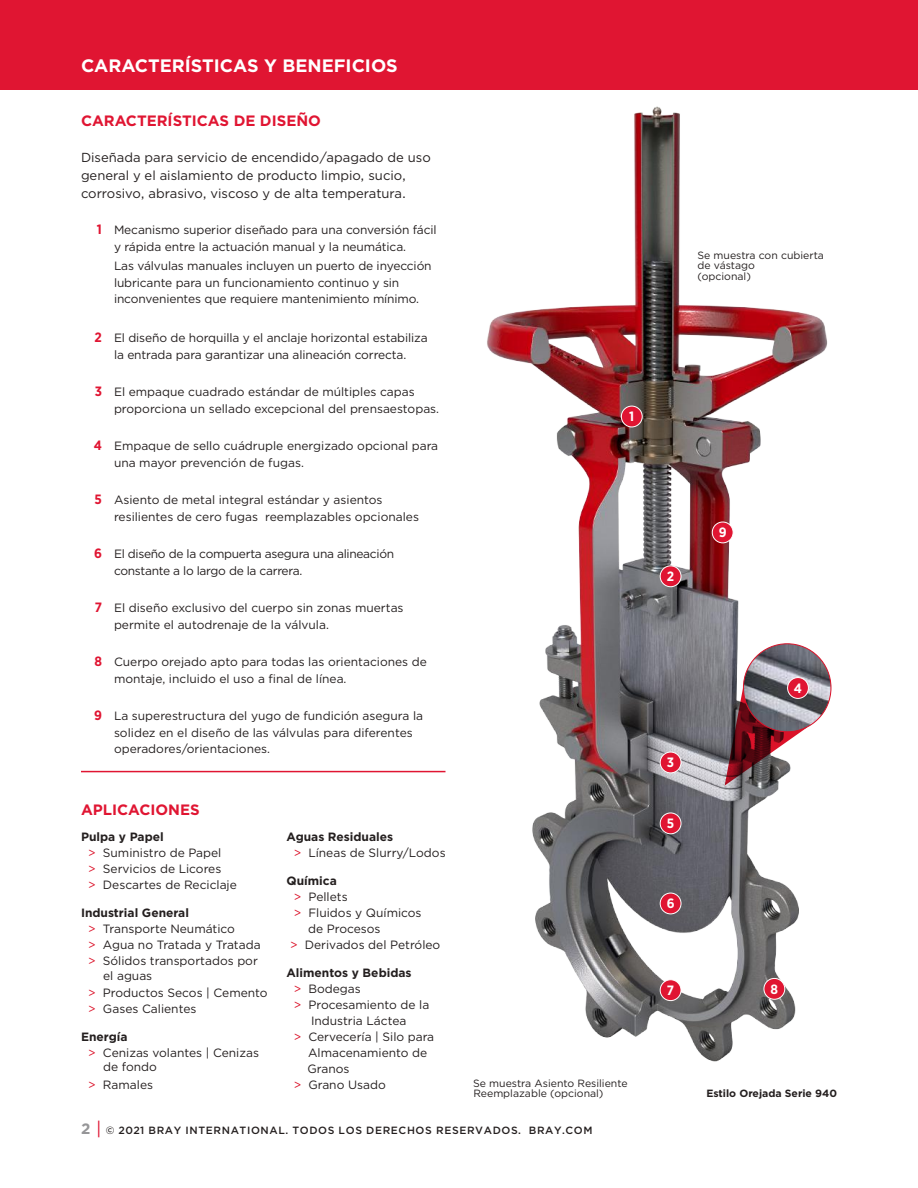
<style>
.page{position:relative;width:918px;height:1188px;background:#fff}
.page>*{position:absolute;margin:0;border:0;box-sizing:border-box;transform-origin:0 0}
.t1{font:700 18px "Gotham";color:#fff}
.t2{font:700 15px "Gotham";color:#e01532}
.t3{font:700 13.5px "Gotham Narrow";color:#fff}
.t4{font:13.05px/18px "Gotham";color:#241f1f}
.t5{font:12px/16.5px "Gotham";color:#241f1f}
.t6{font:12px/16.5px "Gotham";letter-spacing:-.025em;color:#241f1f}
.t7{font:700 12px "Gotham";color:#241f1f}
.t8{font:10.5px/10.5px "Gotham";color:#241f1f}
.t9{font:500 10.5px "Gotham Pro";letter-spacing:.06em;color:#241f1f}
.t10{font:700 10.5px "Gotham";color:#241f1f}
.s1{font-family:"Gotham Narrow";font-weight:700;font-size:13.5px;color:#e01532}
.s2{font-weight:700}
.s3{color:#db1229}
.s4{font-weight:700;font-size:15px;color:#969698}
.s5{font-family:"Gotham HTF";font-weight:400;font-size:18px;color:#e01532}
</style>
<div class="page">
<div style="left:0;top:0;width:918px;height:90px;background:#e01532"></div>
<img style="left:487px;top:106px;width:345px;height:956px">
<svg style="left:725px;top:688px;width:82px;height:98px"></svg>
<img style="left:743px;top:644px;width:88px;height:88px;border-radius:44px">
<hr style="left:81px;top:771px;width:365px;height:1px;background:#e01532">
<div style="left:660px;top:813px;width:21px;height:21px;background:#e01532;border-radius:50%"></div>
<div style="left:660px;top:813px;width:21px;height:21px;border:1px solid #fff;border-radius:50%"></div>
<div style="left:660px;top:893px;width:21px;height:21px;background:#e01532;border-radius:50%"></div>
<div style="left:660px;top:893px;width:21px;height:21px;border:1px solid #fff;border-radius:50%"></div>
<div style="left:764px;top:978px;width:21px;height:21px;background:#e01532;border-radius:50%"></div>
<div style="left:764px;top:978px;width:21px;height:22px;border:1px solid #fff;border-radius:50%"></div>
<div style="left:712px;top:522px;width:21px;height:21px;background:#e01532;border-radius:50%"></div>
<div style="left:712px;top:522px;width:22px;height:21px;border:1px solid #fff;border-radius:50%"></div>
<div style="left:788px;top:678px;width:20px;height:20px;background:#e01532;border-radius:50%"></div>
<div style="left:787px;top:677px;width:22px;height:22px;border:1px solid #fff;border-radius:50%"></div>
<div style="left:660px;top:566px;width:21px;height:21px;background:#e01532;border-radius:50%"></div>
<div style="left:660px;top:566px;width:21px;height:21px;border:1px solid #fff;border-radius:50%"></div>
<div style="left:660px;top:752px;width:21px;height:21px;background:#e01532;border-radius:50%"></div>
<div style="left:660px;top:752px;width:21px;height:21px;border:1px solid #fff;border-radius:50%"></div>
<div style="left:621px;top:406px;width:21px;height:21px;background:#e01532;border-radius:50%"></div>
<div style="left:621px;top:406px;width:22px;height:21px;border:1px solid #fff;border-radius:50%"></div>
<div style="left:660px;top:980px;width:21px;height:21px;background:#e01532;border-radius:50%"></div>
<div style="left:660px;top:979px;width:21px;height:22px;border:1px solid #fff;border-radius:50%"></div>
<h1 class="t1" style="left:81px;top:54px;width:318px">CARACTERÍSTICAS Y BENEFICIOS</h1>
<p class="t2" style="left:81px;top:111px;width:241px">CARACTERÍSTICAS DE DISEÑO</p>
<p class="t4" style="left:81px;top:148px;width:351px">Diseñada para servicio de encendido/apagado de uso general y el aislamiento de producto limpio, sucio, corrosivo, abrasivo, viscoso y de alta temperatura.</p>
<p class="t5" style="left:114px;top:221px;width:324px;text-indent:-17px"><span class="s1">1</span> Mecanismo superior diseñado para una conversión fácil y rápida entre la actuación manual y la neumática.</p>
<p class="t5" style="left:114px;top:257px;width:319px">Las válvulas manuales incluyen un puerto de inyección lubricante para un funcionamiento continuo y sin inconvenientes que requiere mantenimiento mínimo.</p>
<p class="t5" style="left:95px;top:329px;width:335px;text-align:center"><span class="s1">2</span> El diseño de horquilla y el anclaje horizontal estabiliza la entrada para garantizar una alineación correcta.</p>
<p class="t5" style="left:114px;top:383px;width:327px;text-indent:-19px"><span class="s1">3</span> El empaque cuadrado estándar de múltiples capas proporciona un sellado excepcional del prensaestopas.</p>
<p class="t5" style="left:114px;top:437px;width:326px;text-indent:-20px"><span class="s1">4</span> Empaque de sello cuádruple energizado opcional para una mayor prevención de fugas.</p>
<p class="t5" style="left:114px;top:491px;width:307px;text-indent:-19px"><span class="s1">5</span> Asiento de metal integral estándar y asientos resilientes de cero fugas reemplazables opcionales</p>
<p class="t6" style="left:114px;top:545px;width:282px;text-indent:-20px"><span class="s1">6</span> El diseño de la compuerta asegura una alineación constante a lo largo de la carrera.</p>
<p class="t5" style="left:114px;top:599px;width:291px;text-indent:-19px"><span class="s1">7</span> El diseño exclusivo del cuerpo sin zonas muertas permite el autodrenaje de la válvula.</p>
<p class="t5" style="left:114px;top:653px;width:314px;text-indent:-20px"><span class="s1">8</span> Cuerpo orejado apto para todas las orientaciones de montaje, incluido el uso a final de línea.</p>
<p class="t5" style="left:114px;top:707px;width:311px;text-indent:-20px"><span class="s1">9</span> La superestructura del yugo de fundición asegura la solidez en el diseño de las válvulas para diferentes operadores/orientaciones.</p>
<p class="t2" style="left:81px;top:800px;width:120px">APLICACIONES</p>
<p class="t5" style="left:88px;top:829px;width:150px;line-height:15.9px;text-indent:-7px"><span class="s2">Pulpa y Papel<br></span><span class="s3">&gt;</span> Suministro de Papel<br><span class="s3">&gt;</span> Servicios de Licores<br><span class="s3">&gt;</span> Descartes de Reciclaje</p>
<p class="t5" style="left:88px;top:905px;width:174px;line-height:15.9px;text-indent:-7px"><span class="s2">Industrial General<br></span><span class="s3">&gt;</span> Transporte Neumático<br><span class="s3">&gt;</span> Agua no Tratada y Tratada <span class="s3">&gt;</span> Sólidos transportados por</p>
<p class="t5" style="left:88px;top:984px;width:181px;line-height:16px"><span class="s3">&gt;</span> Productos Secos | Cemento <span class="s3">&gt;</span> Gases Calientes</p>
<p class="t5" style="left:88px;top:1028px;width:172px;line-height:16px;text-indent:-7px"><span class="s2">Energía<br></span><span class="s3">&gt;</span> Cenizas volantes | Cenizas</p>
<p class="t5" style="left:88px;top:1076px;width:66px"><span class="s3">&gt;</span> Ramales</p>
<p class="t5" style="left:103px;top:968px;width:51px">el aguas</p>
<p class="t5" style="left:103px;top:1058px;width:55px">de fondo</p>
<p class="t5" style="left:294px;top:829px;width:153px;line-height:16px;text-indent:-7px"><span class="s2">Aguas Residuales<br></span><span class="s3">&gt;</span> Líneas de Slurry/Lodos</p>
<p class="t7" style="left:286px;top:873px;width:52px">Química</p>
<p class="t5" style="left:294px;top:888px;width:55px"><span class="s3">&gt;</span> Pellets</p>
<p class="t5" style="left:294px;top:904px;width:129px"><span class="s3">&gt;</span> Fluidos y Químicos</p>
<p class="t5" style="left:308px;top:920px;width:74px">de Procesos</p>
<p class="t5" style="left:290px;top:936px;width:152px"><span class="s3">&gt;</span> Derivados del Petróleo</p>
<p class="t7" style="left:286px;top:965px;width:127px">Alimentos y Bebidas</p>
<p class="t5" style="left:294px;top:980px;width:69px"><span class="s3">&gt;</span> Bodegas</p>
<p class="t5" style="left:294px;top:996px;width:137px"><span class="s3">&gt;</span> Procesamiento de la</p>
<p class="t5" style="left:311px;top:1012px;width:97px">Industria Láctea</p>
<p class="t5" style="left:294px;top:1028px;width:142px"><span class="s3">&gt;</span> Cervecería | Silo para</p>
<p class="t5" style="left:308px;top:1044px;width:121px">Almacenamiento de</p>
<p class="t5" style="left:307px;top:1060px;width:44px">Granos</p>
<p class="t5" style="left:294px;top:1076px;width:94px"><span class="s3">&gt;</span> Grano Usado</p>
<p class="t3" style="left:629px;top:408px;width:7px">1</p>
<p class="t8" style="left:473px;top:1078px;width:156px">Se muestra Asiento Resiliente<br>Reemplazable (opcional)</p>
<p class="t9" style="left:81px;top:1124px;width:513px"><span class="s4">2</span> <span class="s5">|</span> © 2021 BRAY INTERNATIONAL. TODOS LOS DERECHOS RESERVADOS. BRAY.COM</p>
<p class="t8" style="left:698px;top:250px;width:128px">Se muestra con cubierta de vástago<br>(opcional)</p>
<p class="t3" style="left:667px;top:568px;width:9px">2</p>
<p class="t3" style="left:719px;top:524px;width:9px">9</p>
<p class="t3" style="left:667px;top:754px;width:9px">3</p>
<p class="t3" style="left:667px;top:815px;width:9px">5</p>
<p class="t3" style="left:667px;top:895px;width:9px">6</p>
<p class="t3" style="left:667px;top:981px;width:9px">7</p>
<p class="t3" style="left:794px;top:679px;width:10px">4</p>
<p class="t3" style="left:771px;top:980px;width:9px">8</p>
<p class="t10" style="left:706px;top:1087px;width:132px">Estilo Orejada Serie 940</p>
</div>
